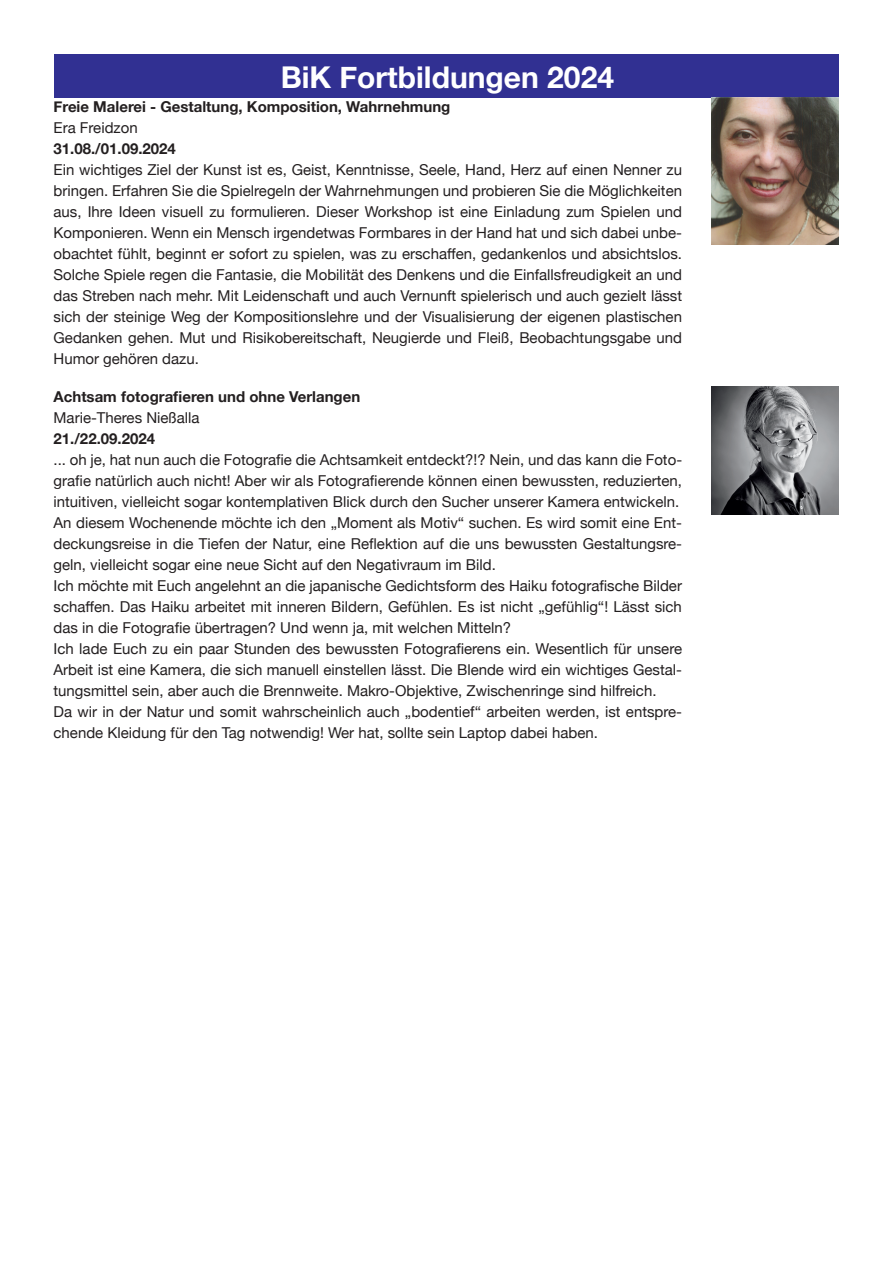
<style>
.page{position:relative;width:893px;height:1263px;background:#fff}
.page>*{position:absolute;margin:0;border:0;box-sizing:border-box;transform-origin:0 0}
.t1{font:700 30px "Helvetica Neue";color:#fff}
.t2{font:15px/21px "Helvetica Neue";color:#231f20;text-align:justify}
.t3{font:700 15px "Helvetica Neue";color:#231f20}
</style>
<div class="page">
<div style="left:54px;top:54px;width:785px;height:44px;background:#313092"></div>
<img style="left:711px;top:98px;width:128px;height:146px">
<img style="left:711px;top:387px;width:128px;height:127px">
<h1 class="t1" style="left:281px;top:53px;width:335px">BiK Fortbildungen 2024</h1>
<p class="t3" style="left:54px;top:95px;width:398px">Freie Malerei - Gestaltung, Komposition, Wahrnehmung</p>
<p class="t2" style="left:54px;top:118px;width:86px">Era Freidzon</p>
<p class="t3" style="left:54px;top:137px;width:124px">31.08./01.09.2024</p>
<p class="t2" style="left:54px;top:160px;width:630px">Ein wichtiges Ziel der Kunst ist es, Geist, Kenntnisse, Seele, Hand, Herz auf einen Nenner zu bringen. Erfahren Sie die Spielregeln der Wahrnehmungen und probieren Sie die Möglichkeiten aus, Ihre Ideen visuell zu formulieren. Dieser Workshop ist eine Einladung zum Spielen und Komponieren. Wenn ein Mensch irgendetwas Formbares in der Hand hat und sich dabei unbe&shy;obachtet fühlt, beginnt er sofort zu spielen, was zu erschaffen, gedankenlos und absichtslos.<br>Solche Spiele regen die Fantasie, die Mobilität des Denkens und die Einfallsfreudigkeit an und das Streben nach mehr. Mit Leidenschaft und auch Vernunft spielerisch und auch gezielt lässt sich der steinige Weg der Kompositionslehre und der Visualisierung der eigenen plastischen Gedanken gehen. Mut und Risikobereitschaft, Neugierde und Fleiß, Beobachtungsgabe und Humor gehören dazu.</p>
<p class="t3" style="left:54px;top:384px;width:308px">Achtsam fotografieren und ohne Verlangen</p>
<p class="t2" style="left:54px;top:408px;width:148px">Marie-Theres Nießalla</p>
<p class="t3" style="left:54px;top:426px;width:103px">21./22.09.2024</p>
<p class="t2" style="left:54px;top:450px;width:630px;text-align:left">... oh je, hat nun auch die Fotografie die Achtsamkeit entdeckt?!? Nein, und das kann die Foto&shy;grafie natürlich auch nicht! Aber wir als Fotografierende können einen bewussten, reduzierten, intuitiven, vielleicht sogar kontemplativen Blick durch den Sucher unserer Kamera entwickeln.<br>An diesem Wochenende möchte ich den „Moment als Motiv“ suchen. Es wird somit eine Ent&shy;deckungsreise in die Tiefen der Natur, eine Reflektion auf die uns bewussten Gestaltungsre&shy;geln, vielleicht sogar eine neue Sicht auf den Negativraum im Bild.<br>Ich möchte mit Euch angelehnt an die japanische Gedichtsform des Haiku fotografische Bilder schaffen. Das Haiku arbeitet mit inneren Bildern, Gefühlen. Es ist nicht „gefühlig“! Lässt sich das in die Fotografie übertragen? Und wenn ja, mit welchen Mitteln?<br>Ich lade Euch zu ein paar Stunden des bewussten Fotografierens ein. Wesentlich für unsere Arbeit ist eine Kamera, die sich manuell einstellen lässt. Die Blende wird ein wichtiges Gestal&shy;tungsmittel sein, aber auch die Brennweite. Makro-Objektive, Zwischenringe sind hilfreich.<br>Da wir in der Natur und somit wahrscheinlich auch „bodentief“ arbeiten werden, ist entspre&shy;chende Kleidung für den Tag notwendig! Wer hat, sollte sein Laptop dabei haben.</p>
</div>
